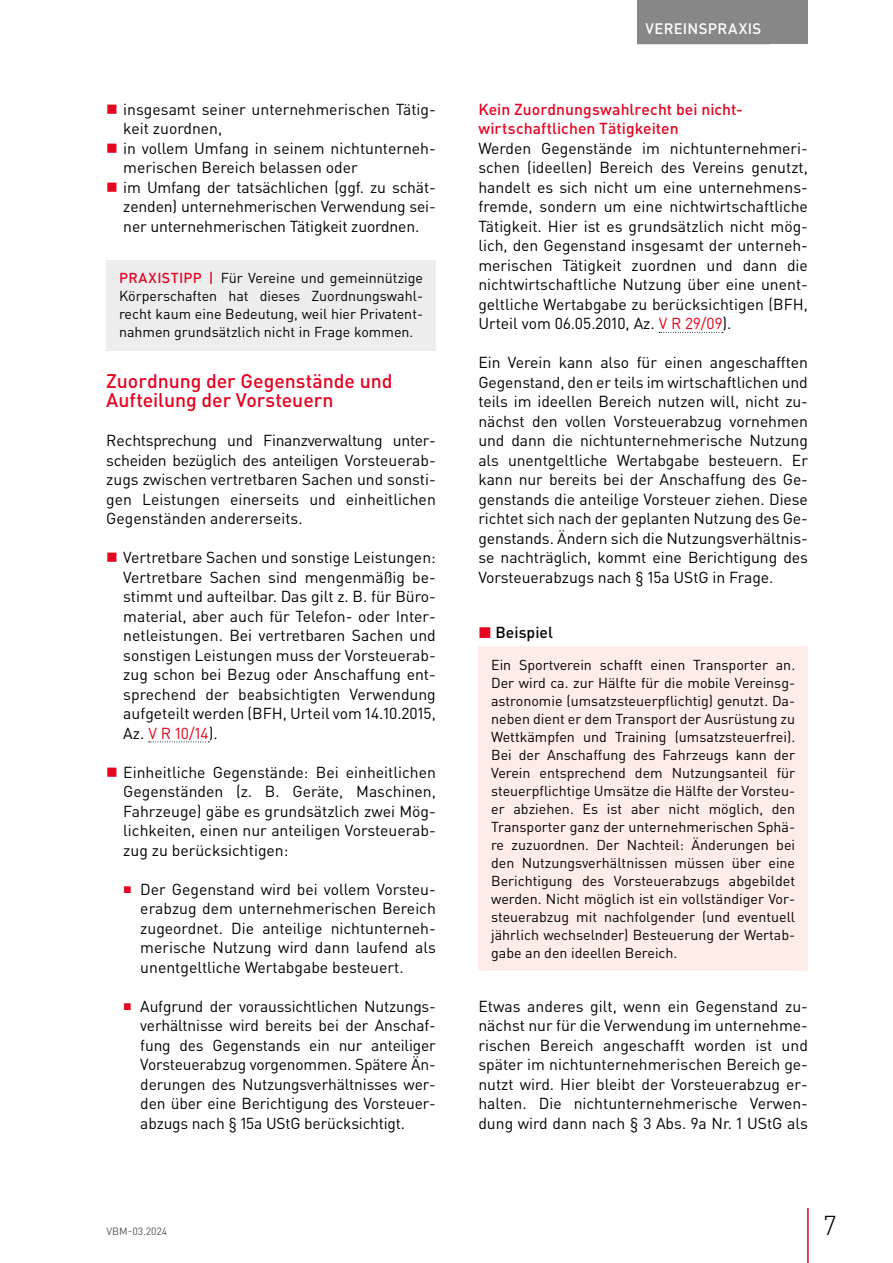
<style>
.page{position:relative;width:893px;height:1263px;background:#fff}
.page>*{position:absolute;margin:0;border:0;box-sizing:border-box;transform-origin:0 0}
.t1{font:300 27px "DIN Pro";color:#000}
.t2{font:500 19.5px/19.5px "DIN Pro";letter-spacing:.005em;color:#e40521}
.t3{font:15.75px/19.5px "DIN Pro";color:#000;text-align:justify}
.t4{font:500 15.75px/19.5px "DIN Pro";letter-spacing:.005em;color:#e40521}
.t5{font:500 15.75px "DIN Pro";color:#000}
.t6{font:500 15px "DIN Pro";letter-spacing:.02em;color:#fff}
.t7{font:14.25px/18px "DIN Pro";color:#000;text-align:justify}
.t8{font:500 14.25px "DIN Pro";color:#e40521}
.t9{font:10.5px "DIN Pro";color:#575756}
.s1{font-weight:500;color:#e40521}
.s2{color:#e3051b}
.s3{color:#e40521}
</style>
<div class="page">
<div style="left:762px;top:0;width:46px;height:44px;background:#878787"></div>
<hr style="left:807px;top:1208px;width:2px;height:55px;background:#e40521">
<div style="left:637px;top:0;width:133px;height:44px;background:#878787"></div>
<svg style="left:149px;top:741px;width:60px;height:1px"></svg>
<div style="left:106px;top:260px;width:330px;height:90px;background:#ededed"></div>
<svg style="left:659px;top:332px;width:64px;height:1px"></svg>
<div style="left:478px;top:646px;width:330px;height:325px;background:#fdece7"></div>
<p class="t3" style="left:123px;top:99px;width:314px;text-align:left">insgesamt seiner unternehmerischen Tätig&shy;keit zuordnen,<br>in vollem Umfang in seinem nichtunterneh&shy;merischen Bereich belassen oder<br>im Umfang der tatsächlichen (ggf. zu schät&shy;zenden) unternehmerischen Verwendung sei&shy;ner unternehmerischen Tätigkeit zuordnen.</p>
<p class="t8" style="left:119px;top:269px;width:38px">PRAXISTIPP</p>
<p class="t7" style="left:119px;top:269px;width:306px;text-indent:90px"><span class="s1">|</span> Für Vereine und gemeinnützige Körperschaften hat dieses Zuordnungswahl&shy;recht kaum eine Bedeutung, weil hier Privatent&shy;nahmen grundsätzlich nicht in Frage kommen.</p>
<p class="t2" style="left:106px;top:370px;width:288px">Zuordnung der Gegenstände und<br>Aufteilung der Vorsteuern</p>
<p class="t3" style="left:106px;top:430px;width:331px">Rechtsprechung und Finanzverwaltung unter&shy;scheiden bezüglich des anteiligen Vorsteuerab&shy;zugs zwischen vertretbaren Sachen und sonsti&shy;gen Leistungen einerseits und einheitlichen Gegenständen andererseits.</p>
<p class="t3" style="left:123px;top:547px;width:314px">Vertretbare Sachen und sonstige Leistungen:<br>Vertretbare Sachen sind mengenmäßig be&shy;stimmt und aufteilbar. Das gilt z. B. für Büro&shy;material, aber auch für Telefon- oder Inter&shy;netleistungen. Bei vertretbaren Sachen und sonstigen Leistungen muss der Vorsteuerab&shy;zug schon bei Bezug oder Anschaffung ent&shy;sprechend der beabsichtigten Verwendung aufgeteilt werden (BFH, Urteil vom 14.10.2015, Az. <span class="s2">V R 10/14</span>).</p>
<p class="t3" style="left:123px;top:762px;width:314px">Einheitliche Gegenstände: Bei einheitlichen Gegenständen (z. B. Geräte, Maschinen, Fahrzeuge) gäbe es grundsätzlich zwei Mög&shy;lichkeiten, einen nur anteiligen Vorsteuerab&shy;zug zu berücksichtigen:</p>
<p class="t3" style="left:140px;top:879px;width:297px;text-indent:-17px"><span class="s3">▪</span> Der Gegenstand wird bei vollem Vorsteu&shy;erabzug dem unternehmerischen Bereich zugeordnet. Die anteilige nichtunterneh&shy;merische Nutzung wird dann laufend als unentgeltliche Wertabgabe besteuert.</p>
<p class="t3" style="left:140px;top:996px;width:297px;text-indent:-17px"><span class="s3">▪</span> Aufgrund der voraussichtlichen Nutzungs&shy;verhältnisse wird bereits bei der Anschaf&shy;fung des Gegenstands ein nur anteiliger Vorsteuerabzug vorgenommen. Spätere Än&shy;derungen des Nutzungsverhältnisses wer&shy;den über eine Berichtigung des Vorsteuer&shy;abzugs nach § 15a UStG berücksichtigt.</p>
<p class="t6" style="left:645px;top:18px;width:118px">Vereinspraxis</p>
<p class="t4" style="left:478px;top:99px;width:266px">Kein Zuordnungswahlrecht bei nicht&shy;wirtschaftlichen Tätigkeiten</p>
<p class="t3" style="left:478px;top:138px;width:331px">Werden Gegenstände im nichtunternehmeri&shy;schen (ideellen) Bereich des Vereins genutzt, handelt es sich nicht um eine unternehmens&shy;fremde, sondern um eine nichtwirtschaftliche Tätigkeit. Hier ist es grundsätzlich nicht mög&shy;lich, den Gegenstand insgesamt der unterneh&shy;merischen Tätigkeit zuordnen und dann die nichtwirtschaftliche Nutzung über eine unent&shy;geltliche Wertabgabe zu berücksichtigen (BFH, Urteil vom 06.05.2010, Az. <span class="s2">V R 29/09</span>).</p>
<p class="t3" style="left:478px;top:352px;width:331px">Ein Verein kann also für einen angeschafften Gegenstand, den er teils im wirtschaftlichen und teils im ideellen Bereich nutzen will, nicht zu&shy;nächst den vollen Vorsteuerabzug vornehmen und dann die nichtunternehmerische Nutzung als unentgeltliche Wertabgabe besteuern. Er kann nur bereits bei der Anschaffung des Ge&shy;genstands die anteilige Vorsteuer ziehen. Diese richtet sich nach der geplanten Nutzung des Ge&shy;genstands. Ändern sich die Nutzungsverhältnis&shy;se nachträglich, kommt eine Berichtigung des Vorsteuerabzugs nach § 15a UStG in Frage.</p>
<p class="t5" style="left:478px;top:621px;width:76px"><span class="s3">◼</span> Beispiel</p>
<p class="t7" style="left:491px;top:655px;width:306px">Ein Sportverein schafft einen Transporter an.<br>Der wird ca. zur Hälfte für die mobile Vereinsg&shy;astronomie (umsatzsteuerpflichtig) genutzt. Da&shy;neben dient er dem Transport der Ausrüstung zu Wettkämpfen und Training (umsatzsteuerfrei).<br>Bei der Anschaffung des Fahrzeugs kann der Verein entsprechend dem Nutzungsanteil für steuerpflichtige Umsätze die Hälfte der Vorsteu&shy;er abziehen. Es ist aber nicht möglich, den Transporter ganz der unternehmerischen Sphä&shy;re zuzuordnen. Der Nachteil: Änderungen bei den Nutzungsverhältnissen müssen über eine Berichtigung des Vorsteuerabzugs abgebildet werden. Nicht möglich ist ein vollständiger Vor&shy;steuerabzug mit nachfolgender (und eventuell jährlich wechselnder) Besteuerung der Wertab&shy;gabe an den ideellen Bereich.</p>
<p class="t3" style="left:478px;top:996px;width:331px">Etwas anderes gilt, wenn ein Gegenstand zu&shy;nächst nur für die Verwendung im unternehme&shy;rischen Bereich angeschafft worden ist und später im nichtunternehmerischen Bereich ge&shy;nutzt wird. Hier bleibt der Vorsteuerabzug er&shy;halten. Die nichtunternehmerische Verwen&shy;dung wird dann nach § 3 Abs. 9a Nr. 1 UStG als</p>
<p class="t9" style="left:106px;top:1224px;width:62px">VBM-03.2024</p>
<h1 class="t1" style="left:824px;top:1207px;width:14px">7</h1>
</div>
